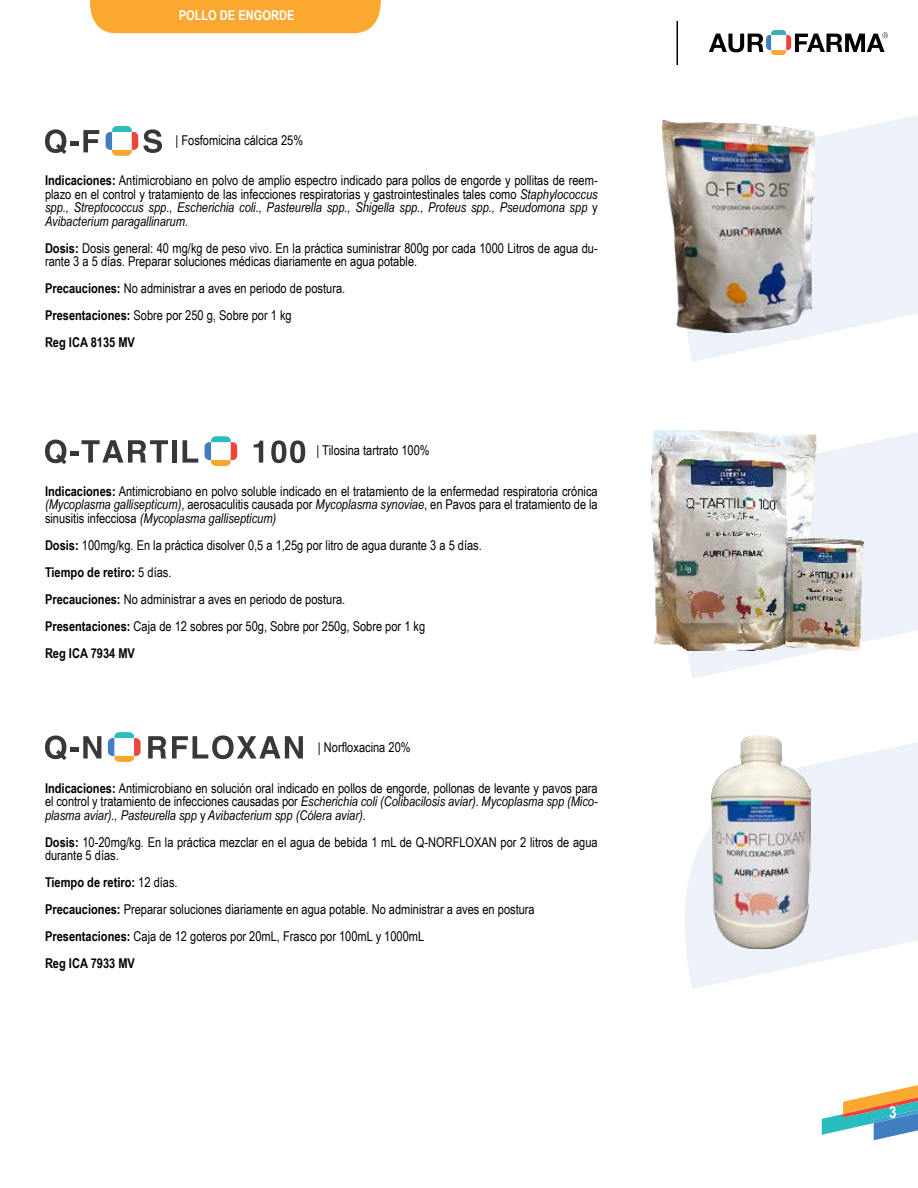
<style>
.page{position:relative;width:918px;height:1188px;background:#fff}
.page>*{position:absolute;margin:0;border:0;box-sizing:border-box;transform-origin:0 0}
.t1{font:700 16.5px "Arial Narrow";color:#fff}
.t2{font:13.5px/13.5px "Arial Narrow";color:#000}
.t3{font:700 13.5px "Arial Narrow";color:#fff}
.s1{font-weight:700}
.s2{font-style:italic}
</style>
<div class="page">
<svg style="left:822px;top:1085px;width:96px;height:55px"></svg>
<svg style="left:709px;top:30px;width:179px;height:25px"></svg>
<hr style="left:676px;top:21px;width:2px;height:44px;background:#000">
<div style="left:90px;top:0;width:291px;height:33px;background:#faa82f"></div>
<svg style="left:687px;top:115px;width:231px;height:247px;fill:#ecf2f8"></svg>
<svg style="left:686px;top:432px;width:232px;height:247px;fill:#ecf2f8"></svg>
<svg style="left:685px;top:742px;width:233px;height:247px;fill:#ecf2f8"></svg>
<svg style="left:45px;top:129px;width:54px;height:25px"></svg>
<svg style="left:144px;top:129px;width:18px;height:24px"></svg>
<svg style="left:106px;top:126px;width:32px;height:30px"></svg>
<svg style="left:45px;top:440px;width:123px;height:24px"></svg>
<div style="left:172px;top:440px;width:5px;height:23px;background:#383839"></div>
<svg style="left:183px;top:440px;width:15px;height:23px"></svg>
<svg style="left:254px;top:441px;width:9px;height:22px"></svg>
<svg style="left:271px;top:440px;width:34px;height:23px"></svg>
<svg style="left:205px;top:436px;width:32px;height:30px"></svg>
<svg style="left:45px;top:736px;width:56px;height:24px"></svg>
<svg style="left:148px;top:736px;width:18px;height:23px"></svg>
<svg style="left:172px;top:736px;width:131px;height:23px"></svg>
<svg style="left:108px;top:732px;width:33px;height:30px"></svg>
<img style="left:662px;top:120px;width:152px;height:213px">
<img style="left:711px;top:736px;width:100px;height:212px">
<img style="left:651px;top:430px;width:213px;height:220px">
<p class="t3" style="left:179px;top:5px;width:117px">POLLO DE ENGORDE</p>
<p class="t2" style="left:176px;top:133px;width:129px">| Fosfomicina cálcica 25%</p>
<p class="t2" style="left:45px;top:173px;width:554px;text-align:justify"><span class="s1">Indicaciones:</span> Antimicrobiano en polvo de amplio espectro indicado para pollos de engorde y pollitas de reem&shy;plazo en el control y tratamiento de las infecciones respiratorias y gastrointestinales tales como <span class="s2">Staphylococcus spp., Streptococcus spp., Escherichia coli., Pasteurella spp., Shigella spp., Proteus spp., Pseudomona spp</span> y <span class="s2">Avibacterium paragallinarum.</span></p>
<p class="t2" style="left:45px;top:241px;width:554px"><span class="s1">Dosis:</span> Dosis general: 40 mg/kg de peso vivo. En la práctica suministrar 800g por cada 1000 Litros de agua du&shy;rante 3 a 5 días. Preparar soluciones médicas diariamente en agua potable.</p>
<p class="t2" style="left:45px;top:275px;width:302px;line-height:27px"><span class="s1">Precauciones:</span> No administrar a aves en periodo de postura.<br><span class="s1">Presentaciones:</span> Sobre por 250 g, Sobre por 1 kg<br><span class="s1">Reg ICA 8135 MV</span></p>
<p class="t2" style="left:316px;top:443px;width:115px">| Tilosina tartrato 100%</p>
<p class="t2" style="left:45px;top:484px;width:554px;text-align:justify"><span class="s1">Indicaciones:</span> Antimicrobiano en polvo soluble indicado en el tratamiento de la enfermedad respiratoria crónica <span class="s2">(Mycoplasma gallisepticum)</span>, aerosaculitis causada por <span class="s2">Mycoplasma synoviae</span>, en Pavos para el tratamiento de la sinusitis infecciosa <span class="s2">(Mycoplasma gallisepticum)</span></p>
<p class="t2" style="left:45px;top:531px;width:438px;line-height:27px"><span class="s1">Dosis:</span> 100mg/kg. En la práctica disolver 0,5 a 1,25g por litro de agua durante 3 a 5 días.<br><span class="s1">Tiempo de retiro:</span> 5 días.<br><span class="s1">Precauciones:</span> No administrar a aves en periodo de postura.<br><span class="s1">Presentaciones:</span> Caja de 12 sobres por 50g, Sobre por 250g, Sobre por 1 kg<br><span class="s1">Reg ICA 7934 MV</span></p>
<p class="t2" style="left:318px;top:740px;width:94px">| Norfloxacina 20%</p>
<p class="t2" style="left:45px;top:781px;width:554px;text-align:justify"><span class="s1">Indicaciones:</span> Antimicrobiano en solución oral indicado en pollos de engorde, pollonas de levante y pavos para el control y tratamiento de infecciones causadas por <span class="s2">Escherichia coli (Colibacilosis aviar). Mycoplasma spp (Mico&shy;plasma aviar)., Pasteurella spp</span> y <span class="s2">Avibacterium spp (Cólera aviar).</span></p>
<p class="t2" style="left:45px;top:835px;width:554px"><span class="s1">Dosis:</span> 10-20mg/kg. En la práctica mezclar en el agua de bebida 1 mL de Q-NORFLOXAN por 2 litros de agua durante 5 días.</p>
<p class="t2" style="left:45px;top:869px;width:491px;line-height:27px"><span class="s1">Tiempo de retiro:</span> 12 días.<br><span class="s1">Precauciones:</span> Preparar soluciones diariamente en agua potable. No administrar a aves en postura <span class="s1">Presentaciones:</span> Caja de 12 goteros por 20mL, Frasco por 100mL y 1000mL<br><span class="s1">Reg ICA 7933 MV</span></p>
<p class="t1" style="left:889px;top:1100px;width:9px">3</p>
</div>
